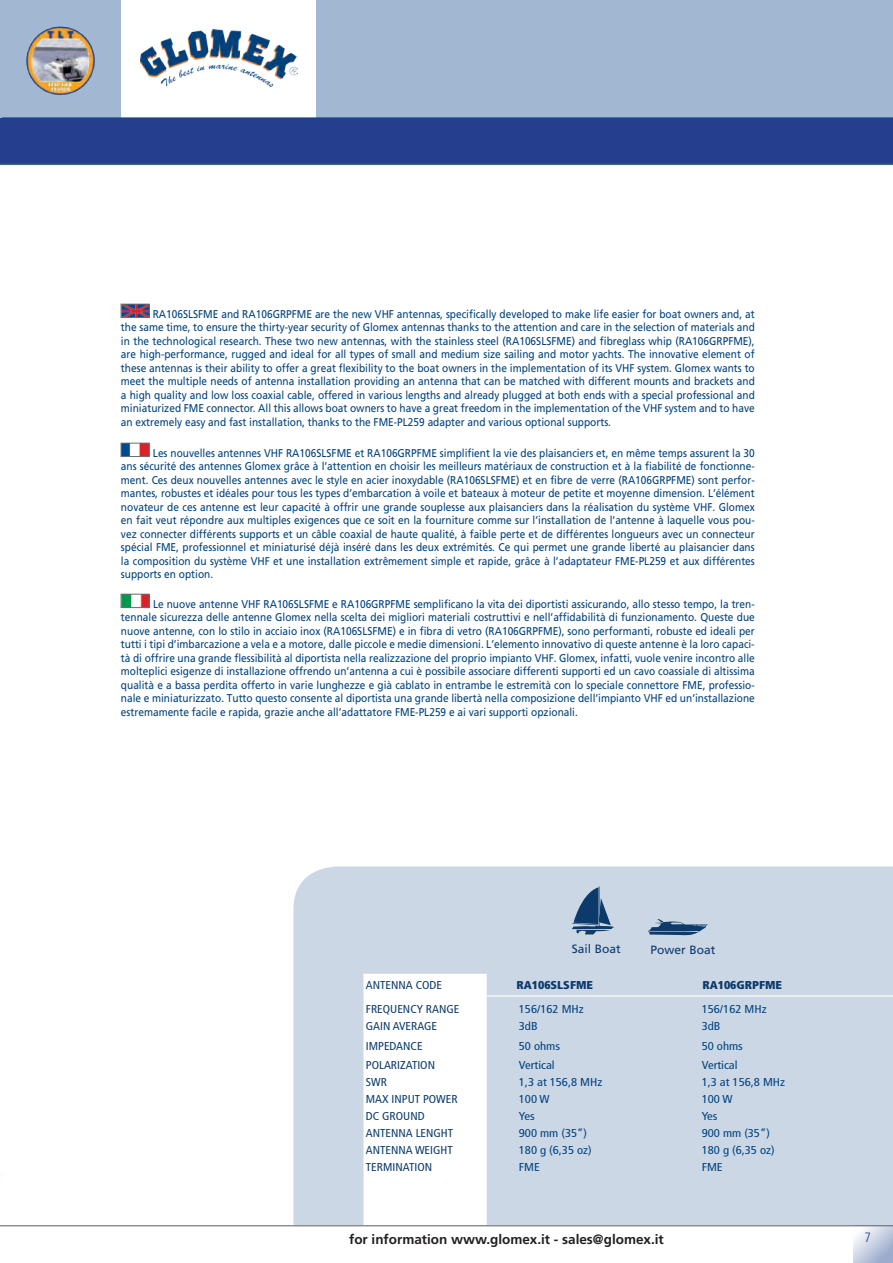
<style>
.page{position:relative;width:893px;height:1263px;background:#fff}
.page>*{position:absolute;margin:0;border:0;box-sizing:border-box;transform-origin:0 0}
.t1{font:700 13.5px "Frutiger";color:#231f20}
.t2{font:300 condensed 13.5px "Frutiger";color:#253f8e}
.t3{font:12px "Frutiger";color:#0c3a6b}
.t4{font:condensed 11.4px "Frutiger";color:#00427d;scale:1.11 1}
.t5{font:condensed 11.4px "Frutiger";color:#0c3a6b;scale:1.06 1}
.t6{font:900 condensed 11.4px "Frutiger";color:#0c3a6b;scale:1.06 1}
.t7{font:11.25px/13.5px "Frutiger";color:#00427d;text-align:justify;scale:.9 1}
</style>
<div class="page">
<div style="left:293px;top:866px;width:600px;height:359px;background:#ccd7e6"></div>
<svg style="left:363px;top:974px;width:151px;height:251px"></svg>
<hr style="left:514px;top:995px;width:183px;height:1px;background:#fff">
<hr style="left:697px;top:995px;width:196px;height:1px;background:#fff">
<img style="left:123px;top:306px;width:24px;height:10px">
<div style="left:121px;top:304px;width:28px;height:14px;border:1px solid #6c6d70"></div>
<img style="left:123px;top:445px;width:24px;height:10px">
<div style="left:121px;top:443px;width:28px;height:14px;border:1px solid #6c6d70"></div>
<img style="left:123px;top:596px;width:24px;height:10px">
<div style="left:121px;top:594px;width:28px;height:14px;border:1px solid #6c6d70"></div>
<div style="left:0;top:0;width:121px;height:119px;background:#a1b7d2"></div>
<div style="left:317px;top:0;width:576px;height:119px;background:#a1b7d2"></div>
<img style="left:140px;top:30px;width:157px;height:56px">
<svg style="left:854px;top:1226px;width:39px;height:37px"></svg>
<hr style="left:0;top:1225px;width:893px;height:1px;background:#6c6d70">
<hr style="left:2px;top:117px;width:891px;height:2px;background:#00427d">
<img style="left:26px;top:26px;width:69px;height:69px">
<div style="left:0;top:118px;width:893px;height:46px;background:#253f8e"></div>
<hr style="left:0;top:164px;width:893px;height:1px;background:#416d62">
<svg style="left:648px;top:919px;width:59px;height:16px"></svg>
<svg style="left:572px;top:886px;width:42px;height:48px;background:#6f8baa"></svg>
<p class="t7" style="left:121px;top:307px;width:706px;text-indent:32px">RA106SLSFME and RA106GRPFME are the new VHF antennas, specifically developed to make life easier for boat owners and, at the same time, to ensure the thirty-year security of Glomex antennas thanks to the attention and care in the selection of materials and in the technological research. These two new antennas, with the stainless steel (RA106SLSFME) and fibreglass whip (RA106GRPFME), are high-performance, rugged and ideal for all types of small and medium size sailing and motor yachts. The innovative element of these antennas is their ability to offer a great flexibility to the boat owners in the implementation of its VHF system. Glomex wants to meet the multiple needs of antenna installation providing an antenna that can be matched with different mounts and brackets and a high quality and low loss coaxial cable, offered in various lengths and already plugged at both ends with a special professional and miniaturized FME connector. All this allows boat owners to have a great freedom in the implementation of the VHF system and to have an extremely easy and fast installation, thanks to the FME-PL259 adapter and various optional supports.</p>
<p class="t7" style="left:121px;top:446px;width:706px;text-indent:32px">Les nouvelles antennes VHF RA106SLSFME et RA106GRPFME simplifient la vie des plaisanciers et, en même temps assurent la 30 ans sécurité des antennes Glomex grâce à l’attention en choisir les meilleurs matériaux de construction et à la fiabilité de fonctionne&shy;ment. Ces deux nouvelles antennes avec le style en acier inoxydable (RA106SLSFME) et en fibre de verre (RA106GRPFME) sont perfor&shy;mantes, robustes et idéales pour tous les types d’embarcation à voile et bateaux à moteur de petite et moyenne dimension. L’élément novateur de ces antenne est leur capacité à offrir une grande souplesse aux plaisanciers dans la réalisation du système VHF. Glomex en fait veut répondre aux multiples exigences que ce soit en la fourniture comme sur l’installation de l’antenne à laquelle vous pou&shy;vez connecter différents supports et un câble coaxial de haute qualité, à faible perte et de différentes longueurs avec un connecteur spécial FME, professionnel et miniaturisé déjà inséré dans les deux extrémités. Ce qui permet une grande liberté au plaisancier dans la composition du système VHF et une installation extrêmement simple et rapide, grâce à l’adaptateur FME-PL259 et aux différentes supports en option.</p>
<p class="t7" style="left:121px;top:597px;width:706px;text-indent:32px">Le nuove antenne VHF RA106SLSFME e RA106GRPFME semplificano la vita dei diportisti assicurando, allo stesso tempo, la tren&shy;tennale sicurezza delle antenne Glomex nella scelta dei migliori materiali costruttivi e nell’affidabilità di funzionamento. Queste due nuove antenne, con lo stilo in acciaio inox (RA106SLSFME) e in fibra di vetro (RA106GRPFME), sono performanti, robuste ed ideali per tutti i tipi d’imbarcazione a vela e a motore, dalle piccole e medie dimensioni. L’elemento innovativo di queste antenne è la loro capaci&shy;tà di offrire una grande flessibilità al diportista nella realizzazione del proprio impianto VHF. Glomex, infatti, vuole venire incontro alle molteplici esigenze di installazione offrendo un’antenna a cui è possibile associare differenti supporti ed un cavo coassiale di altissima qualità e a bassa perdita offerto in varie lunghezze e già cablato in entrambe le estremità con lo speciale connettore FME, professio&shy;nale e miniaturizzato. Tutto questo consente al diportista una grande libertà nella composizione dell’impianto VHF ed un’installazione estremamente facile e rapida, grazie anche all’adattatore FME-PL259 e ai vari supporti opzionali.</p>
<p class="t3" style="left:572px;top:942px;width:51px">Sail Boat</p>
<p class="t3" style="left:650px;top:943px;width:67px">Power Boat</p>
<p class="t5" style="left:366px;top:978px;width:73px">ANTENNA CODE</p>
<p class="t6" style="left:516px;top:978px;width:74px">RA106SLSFME</p>
<p class="t6" style="left:702px;top:978px;width:77px">RA106GRPFME</p>
<p class="t5" style="left:366px;top:1002px;width:90px">FREQUENCY RANGE</p>
<p class="t4" style="left:519px;top:1002px;width:60px">156/162 MHz</p>
<p class="t4" style="left:702px;top:1002px;width:60px">156/162 MHz</p>
<p class="t5" style="left:366px;top:1019px;width:69px">GAIN AVERAGE</p>
<p class="t4" style="left:519px;top:1019px;width:18px">3dB</p>
<p class="t4" style="left:702px;top:1019px;width:18px">3dB</p>
<p class="t5" style="left:366px;top:1039px;width:55px">IMPEDANCE</p>
<p class="t4" style="left:519px;top:1039px;width:39px">50 ohms</p>
<p class="t4" style="left:702px;top:1039px;width:39px">50 ohms</p>
<p class="t5" style="left:366px;top:1058px;width:67px">POLARIZATION</p>
<p class="t4" style="left:519px;top:1058px;width:34px">Vertical</p>
<p class="t4" style="left:702px;top:1058px;width:34px">Vertical</p>
<p class="t5" style="left:366px;top:1075px;width:21px">SWR</p>
<p class="t4" style="left:519px;top:1075px;width:77px">1,3 at 156,8 MHz</p>
<p class="t4" style="left:702px;top:1075px;width:77px">1,3 at 156,8 MHz</p>
<p class="t5" style="left:366px;top:1092px;width:88px">MAX INPUT POWER</p>
<p class="t4" style="left:519px;top:1092px;width:29px">100 W</p>
<p class="t4" style="left:702px;top:1092px;width:29px">100 W</p>
<p class="t5" style="left:366px;top:1109px;width:57px">DC GROUND</p>
<p class="t4" style="left:519px;top:1109px;width:16px">Yes</p>
<p class="t4" style="left:702px;top:1109px;width:16px">Yes</p>
<p class="t5" style="left:366px;top:1126px;width:84px">ANTENNA LENGHT</p>
<p class="t4" style="left:519px;top:1126px;width:63px">900 mm (35”)</p>
<p class="t4" style="left:702px;top:1126px;width:63px">900 mm (35”)</p>
<p class="t5" style="left:366px;top:1144px;width:83px">ANTENNA WEIGHT</p>
<p class="t4" style="left:519px;top:1144px;width:67px">180 g (6,35 oz)</p>
<p class="t4" style="left:702px;top:1144px;width:67px">180 g (6,35 oz)</p>
<p class="t5" style="left:366px;top:1161px;width:64px">TERMINATION</p>
<p class="t4" style="left:519px;top:1161px;width:21px">FME</p>
<p class="t4" style="left:702px;top:1161px;width:21px">FME</p>
<p class="t1" style="left:349px;top:1231px;width:316px">for information www.glomex.it - sales@glomex.it</p>
<p class="t2" style="left:864px;top:1229px;width:8px">7</p>
</div>
